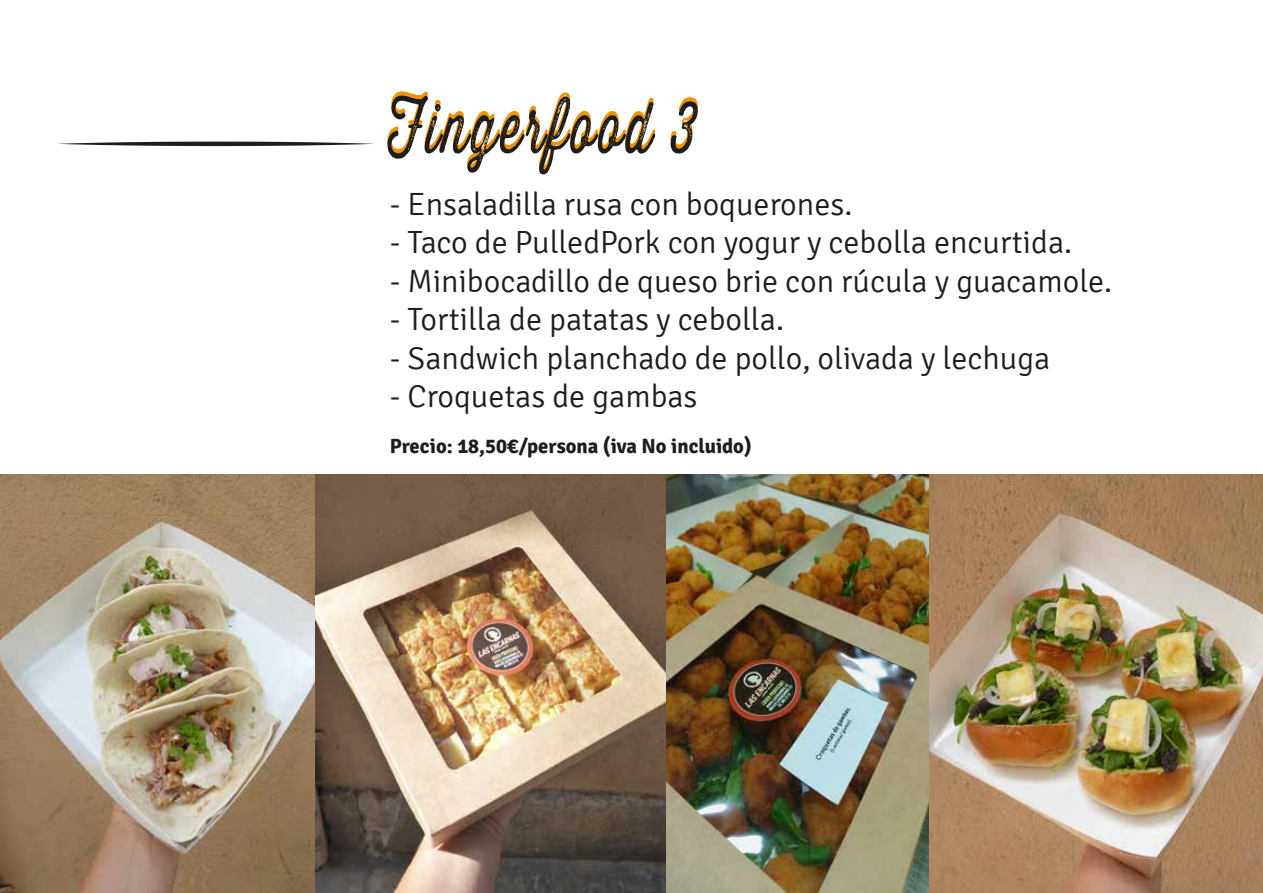
<style>
.page{position:relative;width:1263px;height:893px;background:#fff}
.page>*{position:absolute;margin:0;border:0;box-sizing:border-box;transform-origin:0 0}
.t1{font:70.05px "Thirsty Rough Lt Two";letter-spacing:.065em;color:#f39200;scale:.75 1}
.t2{font:300 32.1px "Signika";color:#1d1d1b}
.t3{font:700 20.55px "Signika";color:#1d1d1b}
</style>
<div class="page">
<svg style="left:57px;top:142px;width:317px;height:4px"></svg>
<img style="left:0;top:475px;width:316px;height:418px">
<img style="left:316px;top:475px;width:614px;height:418px">
<img style="left:930px;top:475px;width:333px;height:418px">
<h1 class="t1" style="left:387px;top:73px;width:414px">Fingerfood 3</h1>
<p class="t2" style="left:390px;top:187px;width:464px">- Ensaladilla rusa con boquerones.</p>
<p class="t2" style="left:390px;top:225px;width:684px">- Taco de PulledPork con yogur y cebolla encurtida.</p>
<p class="t2" style="left:390px;top:264px;width:724px">- Minibocadillo de queso brie con rúcula y guacamole.</p>
<p class="t2" style="left:390px;top:302px;width:396px">- Tortilla de patatas y cebolla.</p>
<p class="t2" style="left:390px;top:340px;width:662px">- Sandwich planchado de pollo, olivada y lechuga</p>
<p class="t2" style="left:390px;top:379px;width:309px">- Croquetas de gambas</p>
<p class="t3" style="left:390px;top:434px;width:363px">Precio: 18,50€/persona (iva No incluido)</p>
</div>
